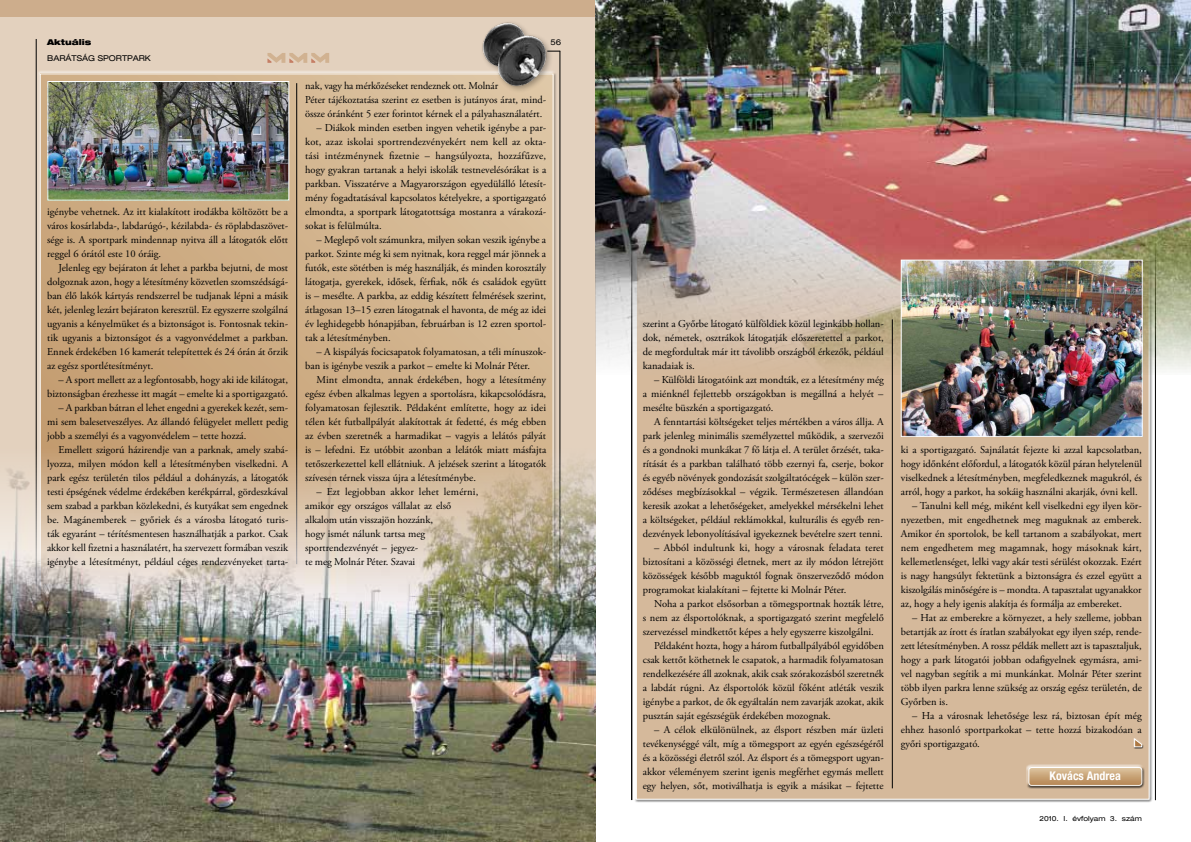
<style>
.page{position:relative;width:1191px;height:842px;background:#fff}
.page>*{position:absolute;margin:0;border:0;box-sizing:border-box;transform-origin:0 0}
.t1{font:12px "Helvetica Cond H Bold";color:#fff}
.t2{font:10.5px/14px "Adobe Garamond Pro";color:#000;text-align:justify}
.t3{font:8px "Helvetica Ext H";color:#000}
.t4{font:8px "Helvetica Ext H Black";color:#000}
.t5{font:7px "Helvetica Ext H";color:#000}
</style>
<div class="page">
<div style="left:0;top:0;width:595px;height:842px;background:linear-gradient(to right,#e4d2c0,#e2d1be)"></div>
<div style="left:40px;top:74px;width:513px;height:725px;background:linear-gradient(to right,#c6a176,#d9bf9c)"></div>
<hr style="left:560px;top:51px;width:1px;height:749px;background:#000">
<hr style="left:36px;top:39px;width:1px;height:761px;background:#000">
<div style="left:0;top:0;width:1191px;height:17px;background:#cdad8c"></div>
<svg style="left:267px;top:53px;width:62px;height:10px"></svg>
<hr style="left:296px;top:83px;width:1px;height:481px;background:#000">
<img style="left:50px;top:83px;width:237px;height:115px">
<div style="left:48px;top:81px;width:241px;height:119px;border:1px solid #fff"></div>
<img style="left:0;top:449px;width:595px;height:393px">
<hr style="left:631px;top:39px;width:1px;height:761px;background:#000">
<div style="left:636px;top:74px;width:513px;height:725px;background:#d5b99b;border:1px solid #fff"></div>
<hr style="left:1155px;top:51px;width:1px;height:749px;background:#000">
<div style="left:1026px;top:764px;width:118px;height:22px;background:#e7d7c6"></div>
<div style="left:1026px;top:767px;width:119px;height:21px;background:#000;opacity:.75"></div>
<svg style="left:1029px;top:767px;width:112px;height:18px;background:#c8a377"></svg>
<div style="left:1028px;top:767px;width:114px;height:19px;border:1px solid #fff;border-radius:3px"></div>
<img style="left:595px;top:0;width:596px;height:374px">
<div style="left:1133px;top:738px;width:10px;height:9px;background:#fff;opacity:.75"></div>
<hr style="left:1133px;top:744px;width:10px;height:4px;background:#000;opacity:.75">
<svg style="left:1134px;top:739px;width:8px;height:8px"></svg>
<img style="left:903px;top:262px;width:237px;height:173px">
<div style="left:901px;top:260px;width:241px;height:177px;border:1px solid #fff"></div>
<hr style="left:892px;top:319px;width:1px;height:469px;background:#000">
<div style="left:480px;top:20px;width:74px;height:73px;background:#000;opacity:.3"></div>
<img style="left:467px;top:20px;width:93px;height:68px">
<p class="t4" style="left:47px;top:38px;width:46px">Aktuális</p>
<p class="t3" style="left:550px;top:38px;width:12px">56</p>
<p class="t3" style="left:47px;top:54px;width:105px">Barátság Sportpark</p>
<p class="t2" style="left:47px;top:205px;width:242px">igénybe vehetnek. Az itt kialakított irodákba költözött be a város kosárlabda-, labdarúgó-, kézilabda- és röplabdaszövet&shy;sége is. A sportpark mindennap nyitva áll a látogatók előtt reggel 6 órától este 10 óráig.</p>
<p class="t2" style="left:47px;top:261px;width:242px;text-indent:11px">Jelenleg egy bejáraton át lehet a parkba bejutni, de most dolgoznak azon, hogy a létesítmény közvetlen szomszédságá&shy;ban élő lakók kártyás rendszerrel be tudjanak lépni a másik két, jelenleg lezárt bejáraton keresztül. Ez egyszerre szolgálná ugyanis a kényelmüket és a biztonságot is. Fontosnak tekin&shy;tik ugyanis a biztonságot és a vagyonvédelmet a parkban.<br>Ennek érdekében 16 kamerát telepítettek és 24 órán át őrzik az egész sportlétesítményt.</p>
<p class="t2" style="left:47px;top:373px;width:242px;text-align:right">– A sport mellett az a legfontosabb, hogy aki ide kilátogat, biztonságban érezhesse itt magát – emelte ki a sportigazgató.</p>
<p class="t2" style="left:47px;top:401px;width:242px;text-indent:11px">– A parkban bátran el lehet engedni a gyerekek kezét, sem&shy;mi sem balesetveszélyes. Az állandó felügyelet mellett pedig jobb a személyi és a vagyonvédelem – tette hozzá.</p>
<p class="t2" style="left:47px;top:443px;width:243px;text-indent:11px">Emellett szigorú házirendje van a parknak, amely szabá&shy;lyozza, milyen módon kell a létesítményben viselkedni. A park egész területén tilos például a dohányzás, a látogatók testi épségének védelme érdekében kerékpárral, gördeszkával sem szabad a parkban közlekedni, és kutyákat sem engednek be. Magánemberek – győriek és a városba látogató turis&shy;ták egyaránt – térítésmentesen használhatják a parkot. Csak akkor kell fizetni a használatért, ha szervezett formában veszik igénybe a létesítményt, például céges rendezvényeket tarta-</p>
<p class="t2" style="left:305px;top:79px;width:242px;text-align:left">nak, vagy ha mérkőzéseket rendeznek ott. Molnár<br>Péter tájékoztatása szerint ez esetben is jutányos árat, mind&shy;össze óránként 5 ezer forintot kérnek el a pályahasználatért.</p>
<p class="t2" style="left:305px;top:121px;width:242px;text-indent:11px">– Diákok minden esetben ingyen vehetik igénybe a par&shy;kot, azaz iskolai sportrendezvényekért nem kell az okta&shy;tási intézménynek fizetnie – hangsúlyozta, hozzáfűzve, hogy gyakran tartanak a helyi iskolák testnevelésórákat is a parkban. Visszatérve a Magyarországon egyedülálló létesít&shy;mény fogadtatásával kapcsolatos kételyekre, a sportigazgató elmondta, a sportpark látogatottsága mostanra a várakozá&shy;sokat is felülmúlta.</p>
<p class="t2" style="left:305px;top:233px;width:242px;text-indent:11px">– Meglepő volt számunkra, milyen sokan veszik igénybe a parkot. Szinte még ki sem nyitnak, kora reggel már jönnek a futók, este sötétben is még használják, és minden korosztály látogatja, gyerekek, idősek, férfiak, nők és családok együtt is – mesélte. A parkba, az eddig készített felmérések szerint, átlagosan 13–15 ezren látogatnak el havonta, de még az idei év leghidegebb hónapjában, februárban is 12 ezren sportol&shy;tak a létesítményben.</p>
<p class="t2" style="left:305px;top:345px;width:242px;text-indent:11px">– A kispályás focicsapatok folyamatosan, a téli mínuszok&shy;ban is igénybe veszik a parkot – emelte ki Molnár Péter.</p>
<p class="t2" style="left:305px;top:373px;width:243px;text-indent:11px">Mint elmondta, annak érdekében, hogy a létesítmény egész évben alkalmas legyen a sportolásra, kikapcsolódásra, folyamatosan fejlesztik. Példaként említette, hogy az idei télen két futballpályát alakítottak át fedetté, és még ebben az évben szeretnék a harmadikat – vagyis a lelátós pályát is – lefedni. Ez utóbbit azonban a lelátók miatt másfajta tetőszerkezettel kell ellátniuk. A jelzések szerint a látogatók szívesen térnek vissza újra a létesítménybe.</p>
<p class="t2" style="left:305px;top:485px;width:175px;text-align:left;text-indent:11px">– Ezt legjobban akkor lehet lemérni, amikor egy országos vállalat az első alkalom után visszajön hozzánk,<br>hogy ismét nálunk tartsa meg sportrendezvényét – jegyez-<br>te meg Molnár Péter. Szavai</p>
<p class="t2" style="left:643px;top:317px;width:242px">szerint a Győrbe látogató külföldiek közül leginkább hollan&shy;dok, németek, osztrákok látogatják előszeretettel a parkot, de megfordultak már itt távolibb országból érkezők, például kanadaiak is.</p>
<p class="t2" style="left:643px;top:373px;width:242px;text-indent:11px">– Külföldi látogatóink azt mondták, ez a létesítmény még a miénknél fejlettebb országokban is megállná a helyét – mesélte büszkén a sportigazgató.</p>
<p class="t2" style="left:643px;top:415px;width:242px;text-indent:11px">A fenntartási költségeket teljes mértékben a város állja. A park jelenleg minimális személyzettel működik, a szervezői és a gondnoki munkákat 7 fő látja el. A terület őrzését, taka&shy;rítását és a parkban található több ezernyi fa, cserje, bokor és egyéb növények gondozását szolgáltatócégek – külön szer&shy;ződéses megbízásokkal – végzik. Természetesen állandóan keresik azokat a lehetőségeket, amelyekkel mérsékelni lehet a költségeket, például reklámokkal, kulturális és egyéb ren&shy;dezvények lebonyolításával igyekeznek bevételre szert tenni.</p>
<p class="t2" style="left:643px;top:541px;width:242px;text-indent:11px">– Abból indultunk ki, hogy a városnak feladata teret biztosítani a közösségi életnek, mert az ily módon létrejött közösségek később maguktól fognak önszerveződő módon programokat kialakítani – fejtette ki Molnár Péter.</p>
<p class="t2" style="left:654px;top:597px;width:231px">Noha a parkot elsősorban a tömegsportnak hozták létre,</p>
<p class="t2" style="left:643px;top:611px;width:242px">s nem az élsportolóknak, a sportigazgató szerint megfelelő</p>
<p class="t2" style="left:643px;top:625px;width:233px">szervezéssel mindkettőt képes a hely egyszerre kiszolgálni.</p>
<p class="t2" style="left:654px;top:639px;width:231px">Példaként hozta, hogy a három futballpályából egyidőben</p>
<p class="t2" style="left:643px;top:653px;width:242px">csak kettőt köthetnek le csapatok, a harmadik folyamatosan</p>
<p class="t2" style="left:643px;top:667px;width:243px">rendelkezésére áll azoknak, akik csak szórakozásból szeretnék</p>
<p class="t2" style="left:643px;top:681px;width:242px">a labdát rúgni. Az élsportolók közül főként atléták veszik</p>
<p class="t2" style="left:643px;top:695px;width:242px">igénybe a parkot, de ők egyáltalán nem zavarják azokat, akik</p>
<p class="t2" style="left:643px;top:709px;width:189px">pusztán saját egészségük érdekében mozognak.</p>
<p class="t2" style="left:643px;top:723px;width:242px;text-indent:11px">– A célok elkülönülnek, az élsport részben már üzleti tevékenységgé vált, míg a tömegsport az egyén egészségéről és a közösségi életről szól. Az élsport és a tömegsport ugyan&shy;akkor véleményem szerint igenis megférhet egymás mellett egy helyen, sőt, motiválhatja is egyik a másikat – fejtette</p>
<p class="t2" style="left:901px;top:443px;width:243px">ki a sportigazgató. Sajnálatát fejezte ki azzal kapcsolatban, hogy időnként előfordul, a látogatók közül páran helytelenül viselkednek a létesítményben, megfeledkeznek magukról, és arról, hogy a parkot, ha sokáig használni akarják, óvni kell.</p>
<p class="t2" style="left:901px;top:499px;width:242px;text-indent:11px">– Tanulni kell még, miként kell viselkedni egy ilyen kör&shy;nyezetben, mit engedhetnek meg maguknak az emberek.<br>Amikor én sportolok, be kell tartanom a szabályokat, mert nem engedhetem meg magamnak, hogy másoknak kárt, kellemetlenséget, lelki vagy akár testi sérülést okozzak. Ezért is nagy hangsúlyt fektetünk a biztonságra és ezzel együtt a kiszolgálás minőségére is – mondta. A tapasztalat ugyanakkor az, hogy a hely igenis alakítja és formálja az embereket.</p>
<p class="t2" style="left:901px;top:611px;width:242px;text-indent:11px">– Hat az emberekre a környezet, a hely szelleme, jobban betartják az írott és íratlan szabályokat egy ilyen szép, rende&shy;zett létesítményben. A rossz példák mellett azt is tapasztaljuk, hogy a park látogatói jobban odafigyelnek egymásra, ami&shy;vel nagyban segítik a mi munkánkat. Molnár Péter szerint több ilyen parkra lenne szükség az ország egész területén, de Győrben is.</p>
<p class="t2" style="left:901px;top:709px;width:242px;text-indent:11px">– Ha a városnak lehetősége lesz rá, biztosan épít még ehhez hasonló sportparkokat – tette hozzá bizakodóan a győri sportigazgató.</p>
<p class="t1" style="left:1049px;top:769px;width:73px">Kovács Andrea</p>
<p class="t5" style="left:1039px;top:815px;width:104px">2010. I. évfolyam 3. szám</p>
</div>
